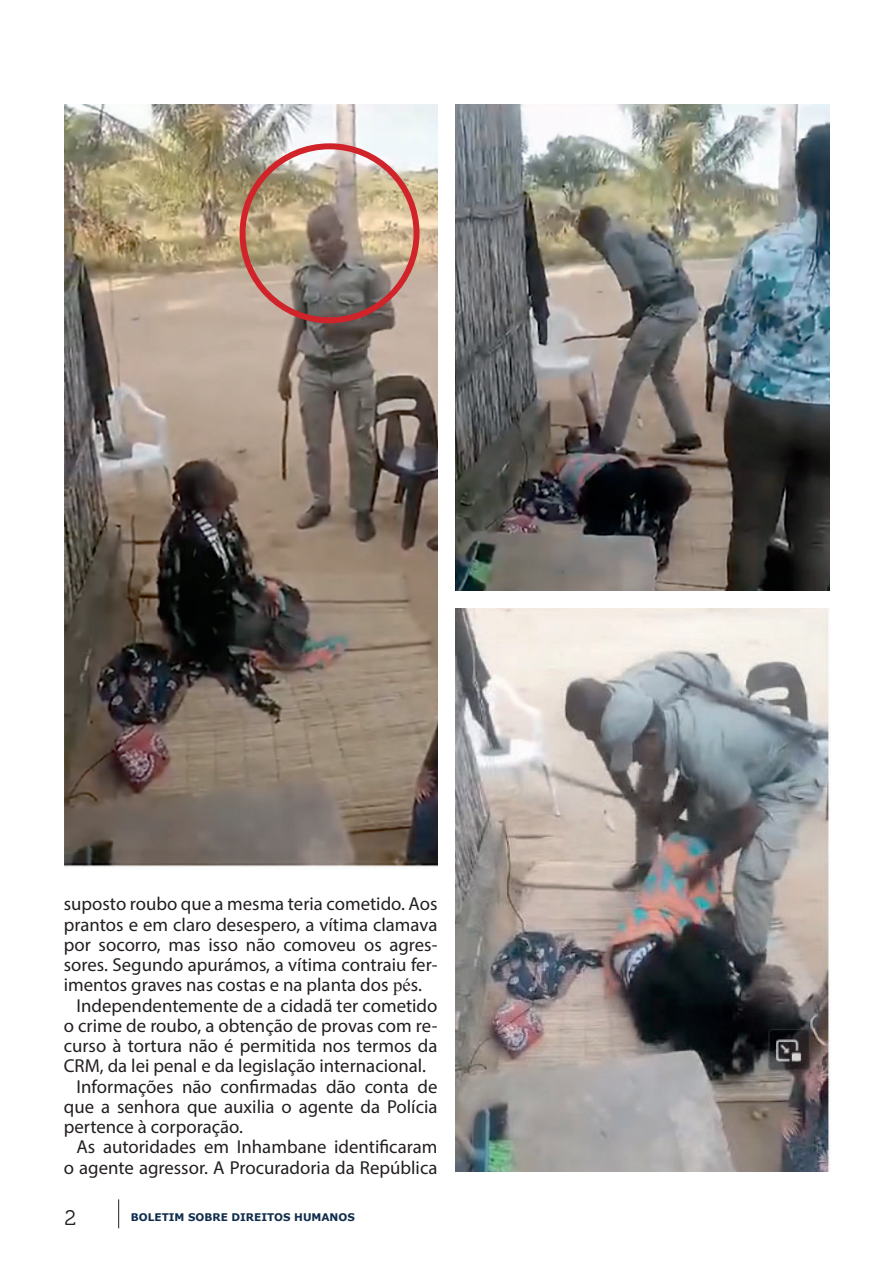
<style>
.page{position:relative;width:893px;height:1263px;background:#fff}
.page>*{position:absolute;margin:0;border:0;box-sizing:border-box;transform-origin:0 0}
.t1{font:21px "Museo 300";color:#231f20}
.t2{font:18.75px "Myriad Pro";color:#231f20}
.t3{font:700 10.5px "Verdana";color:#102d4e}
.s1{font-family:"Times New Roman"}
</style>
<div class="page">
<svg style="left:118px;top:1199px;width:1px;height:29px"></svg>
<img style="left:455px;top:104px;width:374px;height:486px">
<img style="left:455px;top:608px;width:376px;height:564px">
<img style="left:64px;top:104px;width:373px;height:763px">
<div style="left:240px;top:143px;width:180px;height:180px;border:6px solid #d1232a;border-radius:50%"></div>
<p class="t2" style="left:64px;top:892px;width:375px">suposto roubo que a mesma teria cometido. Aos</p>
<p class="t2" style="left:64px;top:913px;width:375px">prantos e em claro desespero, a vítima clamava</p>
<p class="t2" style="left:64px;top:933px;width:375px">por socorro, mas isso não comoveu os agres-</p>
<p class="t2" style="left:64px;top:953px;width:375px">sores. Segundo apurámos, a vítima contraiu fer-</p>
<p class="t2" style="left:64px;top:973px;width:360px">imentos graves nas costas e na planta dos <span class="s1">pé</span>s.</p>
<p class="t2" style="left:77px;top:994px;width:362px">Independentemente de a cidadã ter cometido</p>
<p class="t2" style="left:64px;top:1014px;width:375px">o crime de roubo, a obtenção de provas com re-</p>
<p class="t2" style="left:64px;top:1034px;width:375px">curso à tortura não é permitida nos termos da</p>
<p class="t2" style="left:64px;top:1054px;width:364px">CRM, da lei penal e da legislação internacional.</p>
<p class="t2" style="left:77px;top:1075px;width:362px">Informações não confirmadas dão conta de</p>
<p class="t2" style="left:64px;top:1095px;width:375px">que a senhora que auxilia o agente da Polícia</p>
<p class="t2" style="left:64px;top:1115px;width:181px">pertence à corporação.</p>
<p class="t2" style="left:77px;top:1135px;width:362px">As autoridades em Inhambane identificaram</p>
<p class="t2" style="left:64px;top:1156px;width:375px">o agente agressor. A Procuradoria da República</p>
<p class="t1" style="left:64px;top:1206px;width:13px">2</p>
<p class="t3" style="left:131px;top:1211px;width:225px">BOLETIM SOBRE DIREITOS HUMANOS</p>
</div>
